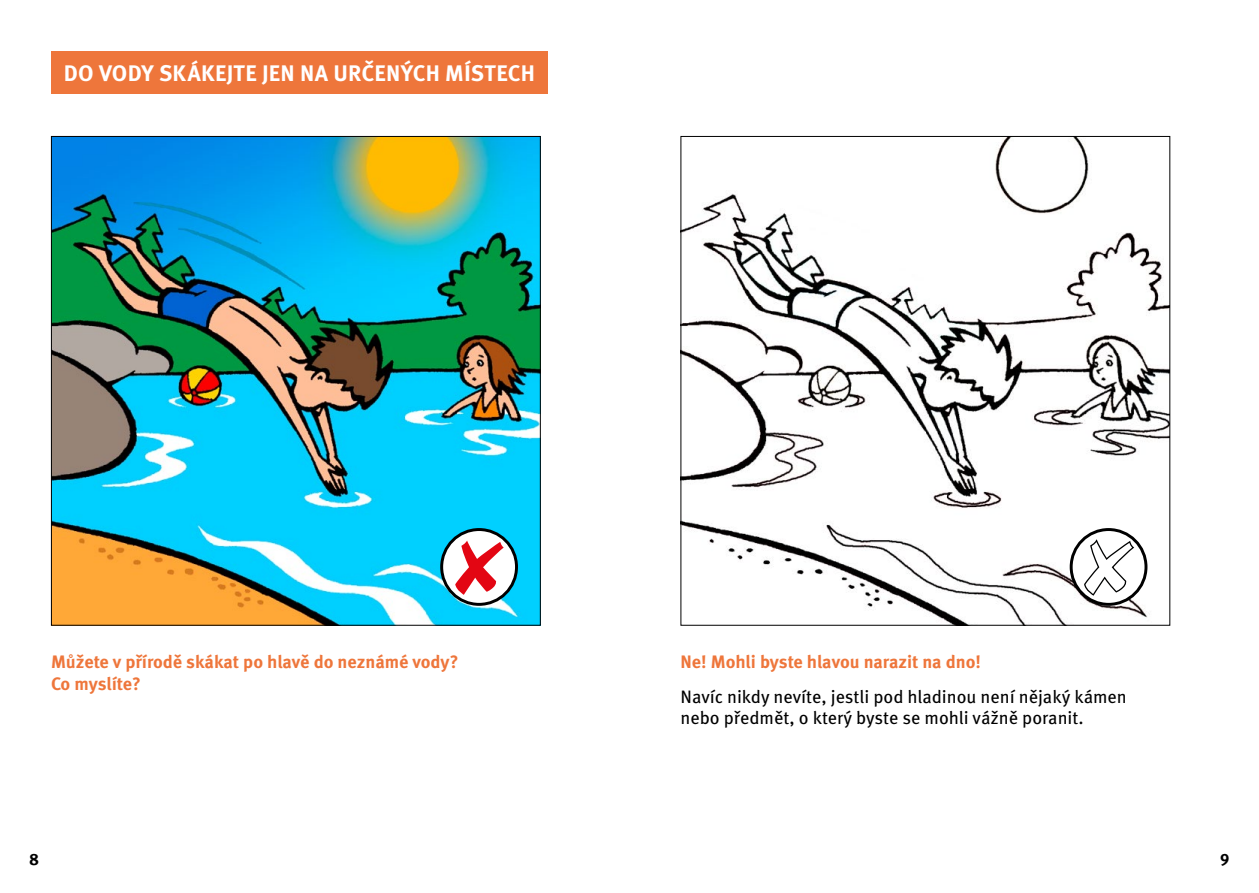
<style>
.page{position:relative;width:1259px;height:893px;background:#fff}
.page>*{position:absolute;margin:0;border:0;box-sizing:border-box;transform-origin:0 0}
.t1{font:700 22.5px "Meta Pro";letter-spacing:.01em;color:#fff}
.t2{font:18px/21.6px "Meta Pro";color:#000}
.t3{font:700 18px/21.6px "Meta Pro";color:#ee763b}
.t4{font:700 16.5px "Meta Pro";color:#000}
</style>
<div class="page">
<img style="left:53px;top:138px;width:486px;height:486px">
<svg style="left:442px;top:529px;width:74px;height:75px"></svg>
<div style="left:440px;top:528px;width:78px;height:78px;border:3px solid #000;border-radius:50%"></div>
<svg style="left:455px;top:541px;width:49px;height:54px"></svg>
<img style="left:682px;top:138px;width:486px;height:486px">
<svg style="left:1071px;top:529px;width:75px;height:75px"></svg>
<div style="left:1069px;top:528px;width:78px;height:78px;border:3px solid #000;border-radius:50%"></div>
<svg style="left:1083px;top:538px;width:52px;height:58px"></svg>
<div style="left:51px;top:51px;width:497px;height:43px;background:#ee763b"></div>
<p class="t1" style="left:64px;top:59px;width:472px">DO VODY SKÁKEJTE JEN NA URČENÝCH MÍSTECH</p>
<p class="t3" style="left:51px;top:652px;width:409px">Můžete v přírodě skákat po hlavě do neznámé vody?<br>Co myslíte?</p>
<p class="t3" style="left:680px;top:652px;width:302px">Ne! Mohli byste hlavou narazit na dno!</p>
<p class="t2" style="left:680px;top:686px;width:448px">Navíc nikdy nevíte, jestli pod hladinou není nějaký kámen nebo předmět, o který byste se mohli vážně poranit.</p>
<p class="t4" style="left:29px;top:849px;width:11px">8</p>
<p class="t4" style="left:1220px;top:849px;width:11px">9</p>
</div>
